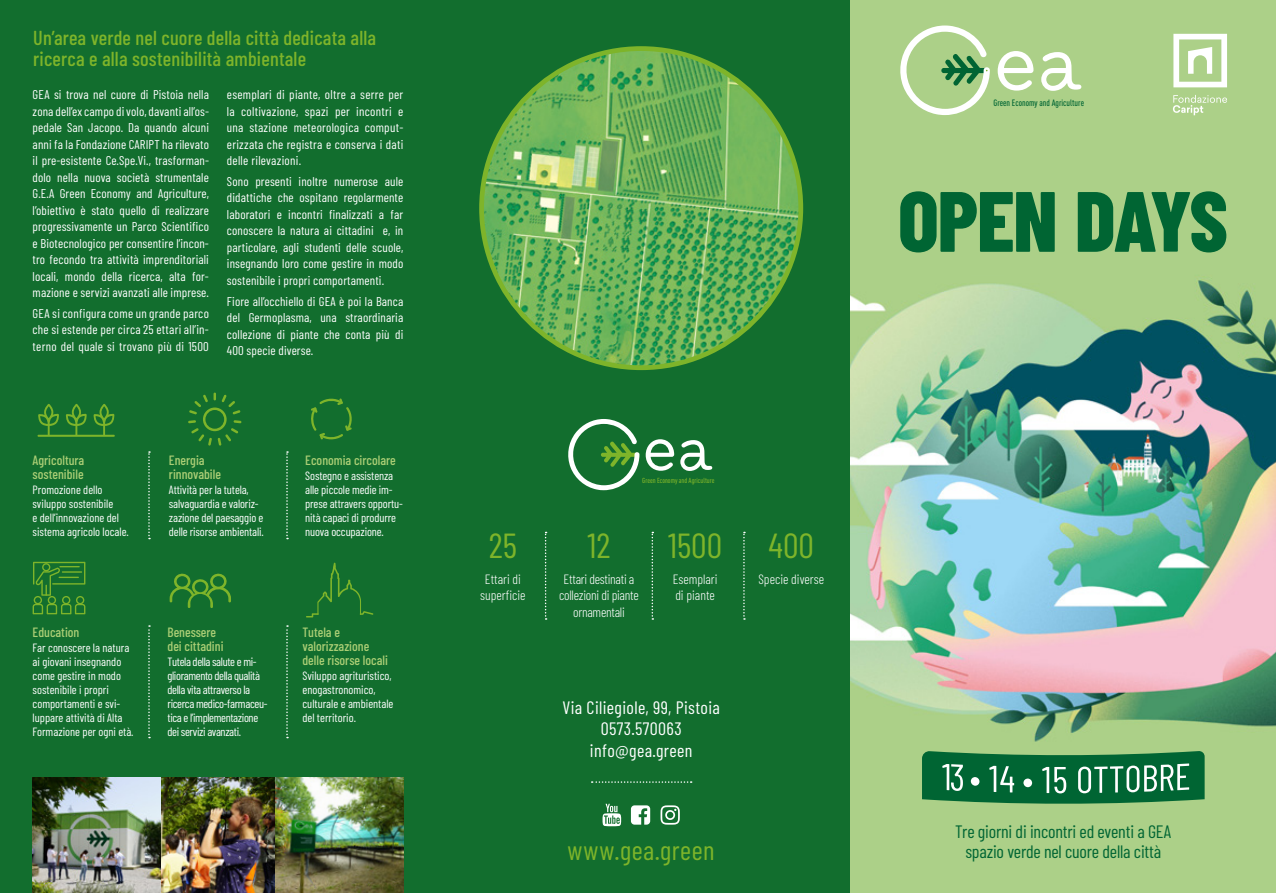
<style>
.page{position:relative;width:1276px;height:893px;background:#fff}
.page>*{position:absolute;margin:0;border:0;box-sizing:border-box;transform-origin:0 0}
.t1{font:34.95px "Barlow Condensed";color:#7eb42a}
.t2{font:27px "Barlow Condensed";letter-spacing:.02em;color:#7eb42a}
.t3{font:500 20.25px/21px "Barlow Condensed";letter-spacing:.01em;color:#7eb42a}
.t4{font:18px/19.5px "Barlow Condensed";letter-spacing:-.01em;color:#006533;text-align:center}
.t5{font:18px/21.6px "Barlow Condensed";letter-spacing:.02em;color:#fff;text-align:center}
.t6{font:500 13.5px/14px "Barlow Condensed";color:#abce75}
.t7{font:300 13.5px/16.2px "Barlow Condensed";letter-spacing:-.015em;color:#fff;text-align:center}
.t8{font:12.75px/16.5px "Barlow Condensed";letter-spacing:.01em;color:#fff;text-align:justify}
.t9{font:12px/14px "Barlow Condensed";letter-spacing:-.01em;color:#fff}
.t10{font:12px/14px "Barlow Condensed";letter-spacing:-.03em;color:#fff}
.t11{font:500 9.15px "DIN Cond";color:#006533}
.t12{font:500 7.2px "DIN Cond";color:#7eb42a}
</style>
<div class="page">
<div style="left:0;top:0;width:854px;height:893px;background:#126e2e"></div>
<svg style="left:545px;top:532px;width:1px;height:88px"></svg>
<svg style="left:651px;top:532px;width:2px;height:88px"></svg>
<svg style="left:743px;top:532px;width:2px;height:88px"></svg>
<svg style="left:602px;top:804px;width:78px;height:22px"></svg>
<svg style="left:592px;top:781px;width:99px;height:2px"></svg>
<img style="left:481px;top:49px;width:320px;height:319px;border-radius:160px">
<svg style="left:568px;top:419px;width:71px;height:71px"></svg>
<svg style="left:645px;top:439px;width:29px;height:32px"></svg>
<svg style="left:680px;top:440px;width:32px;height:31px"></svg>
<img style="left:160px;top:777px;width:116px;height:116px">
<img style="left:276px;top:777px;width:127px;height:116px">
<img style="left:33px;top:777px;width:127px;height:116px">
<svg style="left:38px;top:404px;width:77px;height:33px"></svg>
<svg style="left:188px;top:393px;width:53px;height:53px"></svg>
<svg style="left:311px;top:398px;width:41px;height:41px"></svg>
<svg style="left:148px;top:451px;width:2px;height:88px"></svg>
<svg style="left:286px;top:451px;width:2px;height:88px"></svg>
<svg style="left:170px;top:573px;width:61px;height:35px"></svg>
<svg style="left:306px;top:563px;width:67px;height:54px"></svg>
<svg style="left:33px;top:562px;width:52px;height:52px"></svg>
<svg style="left:148px;top:625px;width:2px;height:113px"></svg>
<svg style="left:286px;top:625px;width:2px;height:113px"></svg>
<img style="left:850px;top:0;width:426px;height:893px">
<svg style="left:922px;top:751px;width:282px;height:54px;background:#2d8051"></svg>
<svg style="left:897px;top:26px;width:93px;height:89px"></svg>
<svg style="left:997px;top:51px;width:36px;height:40px"></svg>
<svg style="left:1041px;top:52px;width:40px;height:39px"></svg>
<svg style="left:900px;top:191px;width:154px;height:61px;background:#34854c"></svg>
<svg style="left:1077px;top:191px;width:149px;height:61px;background:#3a8950"></svg>
<svg style="left:1173px;top:95px;width:54px;height:20px"></svg>
<svg style="left:1173px;top:34px;width:54px;height:53px"></svg>
<h3 class="t3" style="left:33px;top:26px;width:344px">Un’area verde nel cuore della città dedicata alla ricerca e alla sostenibilità ambientale</h3>
<p class="t8" style="left:33px;top:86px;width:178px">GEA si trova nel cuore di Pistoia nella zona dell’ex campo di volo, davanti all’os&shy;pedale San Jacopo. Da quando alcuni anni fa la Fondazione CARIPT ha rilevato il pre-esistente Ce.Spe.Vi., trasforman&shy;dolo nella nuova società strumentale G.E.A Green Economy and Agriculture, l’obiettivo è stato quello di realizzare progressivamente un Parco Scientifico e Biotecnologico per consentire l’incon&shy;tro fecondo tra attività imprenditoriali locali, mondo della ricerca, alta for&shy;mazione e servizi avanzati alle imprese.</p>
<p class="t8" style="left:33px;top:304px;width:178px">GEA si configura come un grande parco che si estende per circa 25 ettari all’in&shy;terno del quale si trovano più di 1500</p>
<p class="t8" style="left:227px;top:86px;width:178px">esemplari di piante, oltre a serre per la coltivazione, spazi per incontri e una stazione meteorologica comput&shy;erizzata che registra e conserva i dati delle rilevazioni.</p>
<p class="t8" style="left:227px;top:172px;width:178px">Sono presenti inoltre numerose aule didattiche che ospitano regolarmente laboratori e incontri finalizzati a far conoscere la natura ai cittadini e, in particolare, agli studenti delle scuole, insegnando loro come gestire in modo sostenibile i propri comportamenti.</p>
<p class="t8" style="left:227px;top:292px;width:178px">Fiore all’occhiello di GEA è poi la Banca del Germoplasma, una straordinaria collezione di piante che conta più di 400 specie diverse.</p>
<p class="t6" style="left:33px;top:452px;width:53px">Agricoltura sostenibile</p>
<p class="t9" style="left:33px;top:482px;width:98px">Promozione dello sviluppo sostenibile<br>e dell’innovazione del sistema agricolo locale.</p>
<p class="t6" style="left:169px;top:452px;width:54px">Energia rinnovabile</p>
<p class="t9" style="left:169px;top:482px;width:96px">Attività per la tutela, salvaguardia e valoriz&shy;zazione del paesaggio e delle risorse ambientali.</p>
<p class="t6" style="left:305px;top:452px;width:92px">Economia circolare</p>
<p class="t9" style="left:305px;top:468px;width:99px">Sostegno e assistenza alle piccole medie im&shy;prese attravers opportu&shy;nità capaci di produrre nuova occupazione.</p>
<p class="t6" style="left:33px;top:624px;width:48px">Education</p>
<p class="t9" style="left:33px;top:640px;width:102px">Far conoscere la natura ai giovani insegnando come gestire in modo sostenibile i propri comportamenti e svi&shy;luppare attività di Alta<br>Formazione per ogni età.</p>
<p class="t6" style="left:167px;top:624px;width:57px">Benessere dei cittadini</p>
<p class="t10" style="left:167px;top:654px;width:101px">Tutela della salute e mi&shy;glioramento della qualità della vita attraverso la ricerca medico-farmaceu&shy;tica e l’implementazione dei servizi avanzati.</p>
<p class="t6" style="left:302px;top:624px;width:87px">Tutela e valorizzazione delle risorse locali</p>
<p class="t9" style="left:302px;top:668px;width:93px">Sviluppo agrituristico, enogastronomico, culturale e ambientale del territorio.</p>
<h1 class="t1" style="left:489px;top:521px;width:30px">25</h1>
<p class="t7" style="left:480px;top:570px;width:47px">Ettari di superficie</p>
<p class="t12" style="left:642px;top:476px;width:74px">Green Economy and Agriculture</p>
<h1 class="t1" style="left:587px;top:521px;width:24px">12</h1>
<p class="t7" style="left:559px;top:570px;width:81px">Ettari destinati a collezioni di piante ornamentali</p>
<h1 class="t1" style="left:668px;top:521px;width:56px">1500</h1>
<p class="t7" style="left:673px;top:570px;width:46px;text-align:left">Esemplari di piante</p>
<h3 class="t5" style="left:562px;top:695px;width:159px">Via Ciliegiole, 99, Pistoia<br>0573.570063 info@gea.green</h3>
<h2 class="t2" style="left:567px;top:830px;width:149px">www.gea.green</h2>
<h1 class="t1" style="left:768px;top:521px;width:47px">400</h1>
<p class="t7" style="left:758px;top:570px;width:67px">Specie diverse</p>
<p class="t11" style="left:993px;top:97px;width:92px">Green Economy and Agriculture</p>
<h3 class="t4" style="left:955px;top:821px;width:217px">Tre giorni di incontri ed eventi a GEA spazio verde nel cuore della città</h3>
</div>
